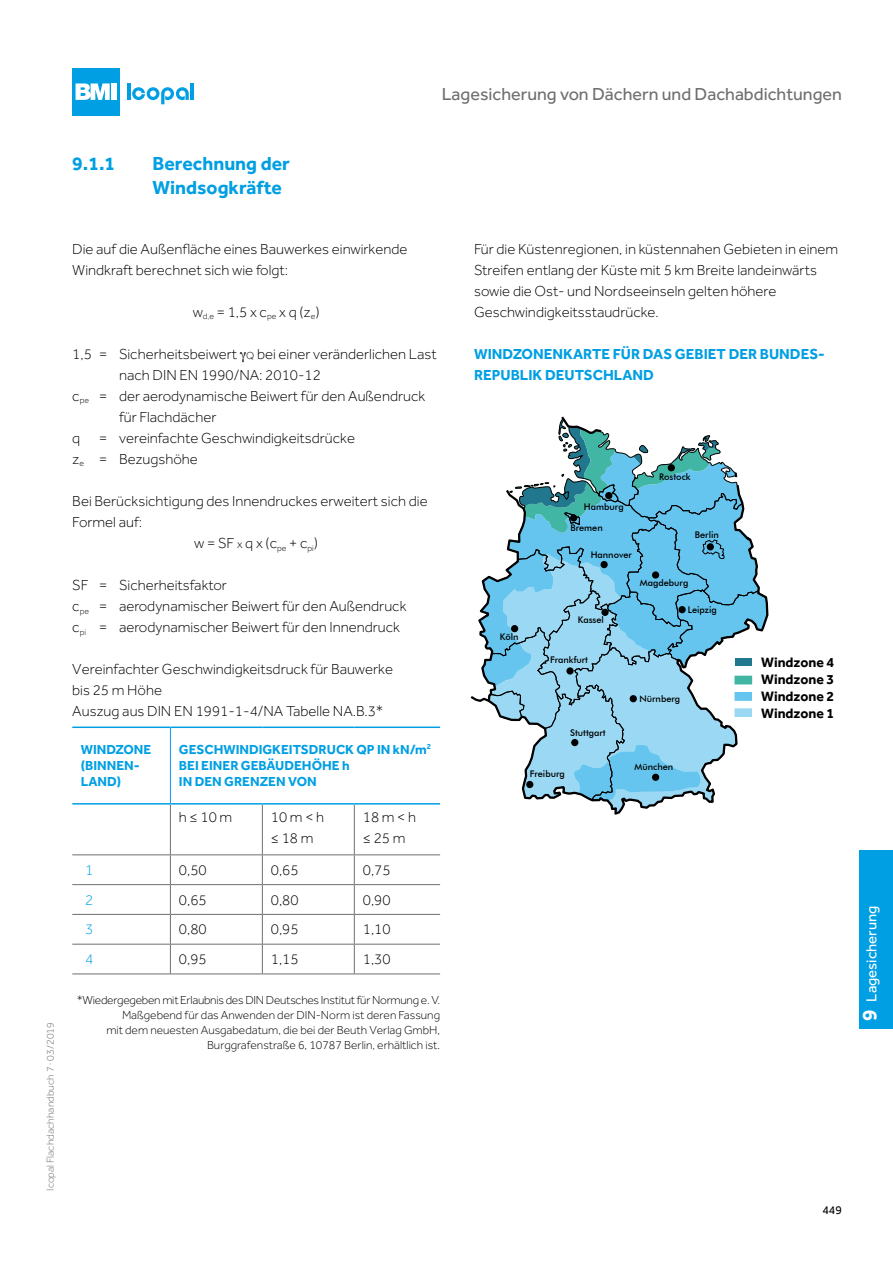
<style>
.page{position:relative;width:893px;height:1263px;background:#fff}
.page>*{position:absolute;margin:0;border:0;box-sizing:border-box;transform-origin:0 0}
.t1{font:700 19.5px/24px "Effra";color:#009fe3}
.t2{font:18px "Effra";color:#706f6f}
.t3{font:300 15px/21px "Effra";color:#000}
.t4{font:700 15px/21px "Effra";color:#009fe3}
.t5{font:15px "Effra";color:#fff}
.t6{font:300 15px "Effra";color:#009fe3}
.t7{font:700 14.1px/17px "Effra";color:#000;text-align:justify}
.t8{font:700 13.5px/16.2px "Effra";color:#009fe3}
.t9{font:300 12px/15px "Effra";color:#000;text-align:right}
.t10{font:12px "Effra";color:#000}
.t11{font:300 10.5px "Effra";color:#706f6f}
.t12{font:500 9.15px "Futura BT";color:#000}
.s1{font-size:10.5px}
.s2{font-size:12px}
.s3{font-weight:700;font-size:21px}
</style>
<div class="page">
<hr style="left:191px;top:83px;width:3px;height:17px;background:#009fe3">
<svg style="left:127px;top:83px;width:62px;height:21px"></svg>
<div style="left:72px;top:68px;width:48px;height:48px;background:#009fe3"></div>
<svg style="left:76px;top:83px;width:34px;height:17px"></svg>
<div style="left:111px;top:83px;width:5px;height:17px;background:#fff"></div>
<div style="left:859px;top:850px;width:34px;height:179px;background:#009fe3"></div>
<hr style="left:170px;top:728px;width:1px;height:75px;background:#009fe3">
<hr style="left:170px;top:804px;width:1px;height:50px;background:#706f6f">
<hr style="left:262px;top:804px;width:1px;height:50px;background:#706f6f">
<hr style="left:354px;top:804px;width:1px;height:50px;background:#706f6f">
<hr style="left:72px;top:854px;width:98px;height:1px;background:#706f6f">
<hr style="left:170px;top:854px;width:92px;height:1px;background:#706f6f">
<hr style="left:262px;top:854px;width:92px;height:1px;background:#706f6f">
<hr style="left:354px;top:854px;width:86px;height:1px;background:#706f6f">
<hr style="left:72px;top:884px;width:98px;height:1px;background:#706f6f">
<hr style="left:170px;top:884px;width:92px;height:1px;background:#706f6f">
<hr style="left:262px;top:884px;width:92px;height:1px;background:#706f6f">
<hr style="left:354px;top:884px;width:86px;height:1px;background:#706f6f">
<hr style="left:72px;top:914px;width:98px;height:1px;background:#706f6f">
<hr style="left:170px;top:914px;width:92px;height:1px;background:#706f6f">
<hr style="left:262px;top:914px;width:92px;height:1px;background:#706f6f">
<hr style="left:354px;top:914px;width:86px;height:1px;background:#706f6f">
<hr style="left:72px;top:944px;width:98px;height:1px;background:#706f6f">
<hr style="left:170px;top:944px;width:92px;height:1px;background:#706f6f">
<svg style="left:170px;top:855px;width:1px;height:118px"></svg>
<hr style="left:262px;top:944px;width:92px;height:1px;background:#706f6f">
<svg style="left:262px;top:855px;width:1px;height:118px"></svg>
<hr style="left:354px;top:944px;width:86px;height:1px;background:#706f6f">
<svg style="left:354px;top:855px;width:1px;height:118px"></svg>
<hr style="left:72px;top:973px;width:98px;height:1px;background:#706f6f">
<hr style="left:170px;top:973px;width:92px;height:1px;background:#706f6f">
<hr style="left:262px;top:973px;width:92px;height:1px;background:#706f6f">
<hr style="left:354px;top:973px;width:86px;height:1px;background:#706f6f">
<hr style="left:72px;top:726px;width:98px;height:2px;background:#009fe3">
<hr style="left:170px;top:726px;width:92px;height:2px;background:#009fe3">
<hr style="left:262px;top:726px;width:92px;height:2px;background:#009fe3">
<hr style="left:354px;top:726px;width:86px;height:2px;background:#009fe3">
<hr style="left:72px;top:803px;width:98px;height:1px;background:#009fe3">
<hr style="left:170px;top:803px;width:92px;height:1px;background:#009fe3">
<hr style="left:262px;top:803px;width:92px;height:1px;background:#009fe3">
<hr style="left:354px;top:803px;width:86px;height:1px;background:#009fe3">
<svg style="left:479px;top:418px;width:289px;height:396px"></svg>
<div style="left:735px;top:658px;width:17px;height:8px;background:#21778e"></div>
<div style="left:735px;top:676px;width:17px;height:8px;background:#41b6a5"></div>
<div style="left:735px;top:692px;width:17px;height:8px;background:#66c5ee"></div>
<div style="left:735px;top:709px;width:17px;height:8px;background:#9ad8f3"></div>
<div style="left:652px;top:774px;width:7px;height:7px;background:#000;border-radius:50%"></div>
<div style="left:571px;top:739px;width:7px;height:7px;background:#000;border-radius:50%"></div>
<div style="left:566px;top:667px;width:8px;height:8px;background:#000;border-radius:50%"></div>
<div style="left:511px;top:625px;width:7px;height:7px;background:#000;border-radius:50%"></div>
<div style="left:601px;top:609px;width:8px;height:7px;background:#000;border-radius:50%"></div>
<div style="left:652px;top:571px;width:7px;height:8px;background:#000;border-radius:50%"></div>
<div style="left:600px;top:561px;width:8px;height:7px;background:#000;border-radius:50%"></div>
<div style="left:707px;top:543px;width:7px;height:7px;background:#000;border-radius:50%"></div>
<div style="left:605px;top:492px;width:7px;height:7px;background:#000;border-radius:50%"></div>
<div style="left:570px;top:514px;width:7px;height:7px;background:#000;border-radius:50%"></div>
<div style="left:678px;top:606px;width:8px;height:7px;background:#000;border-radius:50%"></div>
<div style="left:630px;top:695px;width:7px;height:7px;background:#000;border-radius:50%"></div>
<div style="left:668px;top:464px;width:7px;height:7px;background:#000;border-radius:50%"></div>
<div style="left:526px;top:781px;width:7px;height:7px;background:#000;border-radius:50%"></div>
<p class="t2" style="left:442px;top:84px;width:402px">Lagesicherung von Dächern und Dachabdichtungen</p>
<h1 class="t1" style="left:72px;top:151px;width:44px">9.1.1</h1>
<h1 class="t1" style="left:153px;top:151px;width:139px">Berechnung der<br>Windsogkräfte</h1>
<p class="t11" style="left:44px;top:1191px;width:170px;rotate:-90deg">Icopal Flachdachhandbuch 7 · 03/2019</p>
<p class="t3" style="left:72px;top:238px;width:337px">Die auf die Außenfläche eines Bauwerkes einwirkende<br>Windkraft berechnet sich wie folgt:</p>
<p class="t3" style="left:193px;top:301px;width:128px">w<sub>d,e</sub> = 1,5 x c<sub>pe</sub> x q (z<sub>e</sub>)</p>
<p class="t3" style="left:72px;top:343px;width:366px">1,5 = Sicherheitsbeiwert <span class="s1">Q</span> bei einer veränderlichen Last</p>
<p class="t3" style="left:119px;top:364px;width:203px">nach DIN EN 1990/NA: 2010-12</p>
<p class="t3" style="left:72px;top:385px;width:354px">c<sub>pe</sub> = der aerodynamische Beiwert für den Außendruck</p>
<p class="t3" style="left:119px;top:406px;width:99px">für Flachdächer</p>
<p class="t3" style="left:72px;top:427px;width:10px">q</p>
<p class="t3" style="left:72px;top:427px;width:284px;text-indent:27px">= vereinfachte Geschwindigkeitsdrücke z<sub>e</sub> = Bezugshöhe</p>
<p class="t3" style="left:72px;top:490px;width:357px">Bei Berücksichtigung des Innendruckes erweitert sich die</p>
<p class="t3" style="left:72px;top:511px;width:71px">Formel auf:</p>
<p class="t3" style="left:194px;top:532px;width:125px">w = SF <span class="s2">x</span> q x (c<sub>pe</sub> + c<sub>pi</sub>)</p>
<p class="t3" style="left:72px;top:574px;width:336px">SF = Sicherheitsfaktor<br>c<sub>pe</sub> = aerodynamischer Beiwert für den Außendruck c<sub>pi</sub> = aerodynamischer Beiwert für den Innendruck</p>
<p class="t3" style="left:72px;top:658px;width:322px">Vereinfachter Geschwindigkeitsdruck für Bauwerke bis 25 m Höhe<br>Auszug aus DIN EN 1991-1-4/NA Tabelle NA.B.3*</p>
<p class="t8" style="left:81px;top:741px;width:72px">WINDZONE (BINNEN-<br>LAND)</p>
<p class="t8" style="left:179px;top:741px;width:254px">GESCHWINDIGKEITSDRUCK QP IN kN/m<sup>2<br></sup>BEI EINER GEBÄUDEHÖHE h<br>IN DEN GRENZEN VON</p>
<p class="t3" style="left:179px;top:807px;width:55px">h≤10m</p>
<p class="t3" style="left:271px;top:807px;width:55px">10 m &lt; h ≤18m</p>
<p class="t3" style="left:363px;top:807px;width:55px">18 m &lt; h ≤25m</p>
<p class="t6" style="left:85px;top:861px;width:10px">1</p>
<p class="t3" style="left:179px;top:859px;width:29px">0,50</p>
<p class="t3" style="left:271px;top:859px;width:29px">0,65</p>
<p class="t3" style="left:363px;top:859px;width:29px">0,75</p>
<p class="t6" style="left:85px;top:891px;width:10px">2</p>
<p class="t3" style="left:179px;top:889px;width:29px">0,65</p>
<p class="t3" style="left:271px;top:889px;width:29px">0,80</p>
<p class="t3" style="left:363px;top:889px;width:29px">0,90</p>
<p class="t6" style="left:85px;top:921px;width:10px">3</p>
<p class="t3" style="left:179px;top:919px;width:29px">0,80</p>
<p class="t3" style="left:271px;top:919px;width:29px">0,95</p>
<p class="t3" style="left:363px;top:919px;width:29px">1,10</p>
<p class="t6" style="left:85px;top:950px;width:10px">4</p>
<p class="t3" style="left:179px;top:948px;width:29px">0,95</p>
<p class="t3" style="left:271px;top:948px;width:29px">1,15</p>
<p class="t3" style="left:363px;top:948px;width:29px">1,30</p>
<p class="t9" style="left:77px;top:992px;width:365px">*Wiedergegeben mit Erlaubnis des DIN Deutsches Institut für Normung e. V.<br>Maßgebend für das Anwenden der DIN-Norm ist deren Fassung<br>mit dem neuesten Ausgabedatum, die bei der Beuth Verlag GmbH, Burggrafenstraße 6, 10787 Berlin, erhältlich ist.</p>
<p class="t3" style="left:474px;top:238px;width:366px">Für die Küstenregionen, in küstennahen Gebieten in einem Streifen entlang der Küste mit 5 km Breite landeinwärts sowie die Ost- und Nordseeinseln gelten höhere Geschwindigkeitsstaudrücke.</p>
<p class="t4" style="left:474px;top:343px;width:352px">WINDZONENKARTE FÜR DAS GEBIET DER BUNDES-<br>REPUBLIK DEUTSCHLAND</p>
<p class="t12" style="left:584px;top:502px;width:41px">Hamburg</p>
<p class="t12" style="left:570px;top:523px;width:34px">Bremen</p>
<p class="t12" style="left:591px;top:549px;width:43px">Hannover</p>
<p class="t12" style="left:659px;top:472px;width:33px">Rostock</p>
<p class="t12" style="left:695px;top:530px;width:25px">Berlin</p>
<p class="t12" style="left:500px;top:631px;width:20px">Köln</p>
<p class="t12" style="left:578px;top:615px;width:28px">Kassel</p>
<p class="t12" style="left:550px;top:655px;width:39px">Frankfurt</p>
<p class="t12" style="left:570px;top:727px;width:37px">Stuttgart</p>
<p class="t12" style="left:530px;top:768px;width:37px">Freiburg</p>
<p class="t12" style="left:640px;top:577px;width:50px">Magdeburg</p>
<p class="t12" style="left:688px;top:604px;width:31px">Leipzig</p>
<p class="t12" style="left:639px;top:693px;width:42px">Nürnberg</p>
<p class="t12" style="left:634px;top:761px;width:40px">München</p>
<p class="t7" style="left:761px;top:653px;width:74px">Windzone 4<br>Windzone 3<br>Windzone 2<br>Windzone 1</p>
<p class="t10" style="left:822px;top:1203px;width:21px">449</p>
<p class="t5" style="left:863px;top:1020px;width:116px;rotate:-90deg"><span class="s3">9</span> Lagesicherung</p>
</div>
